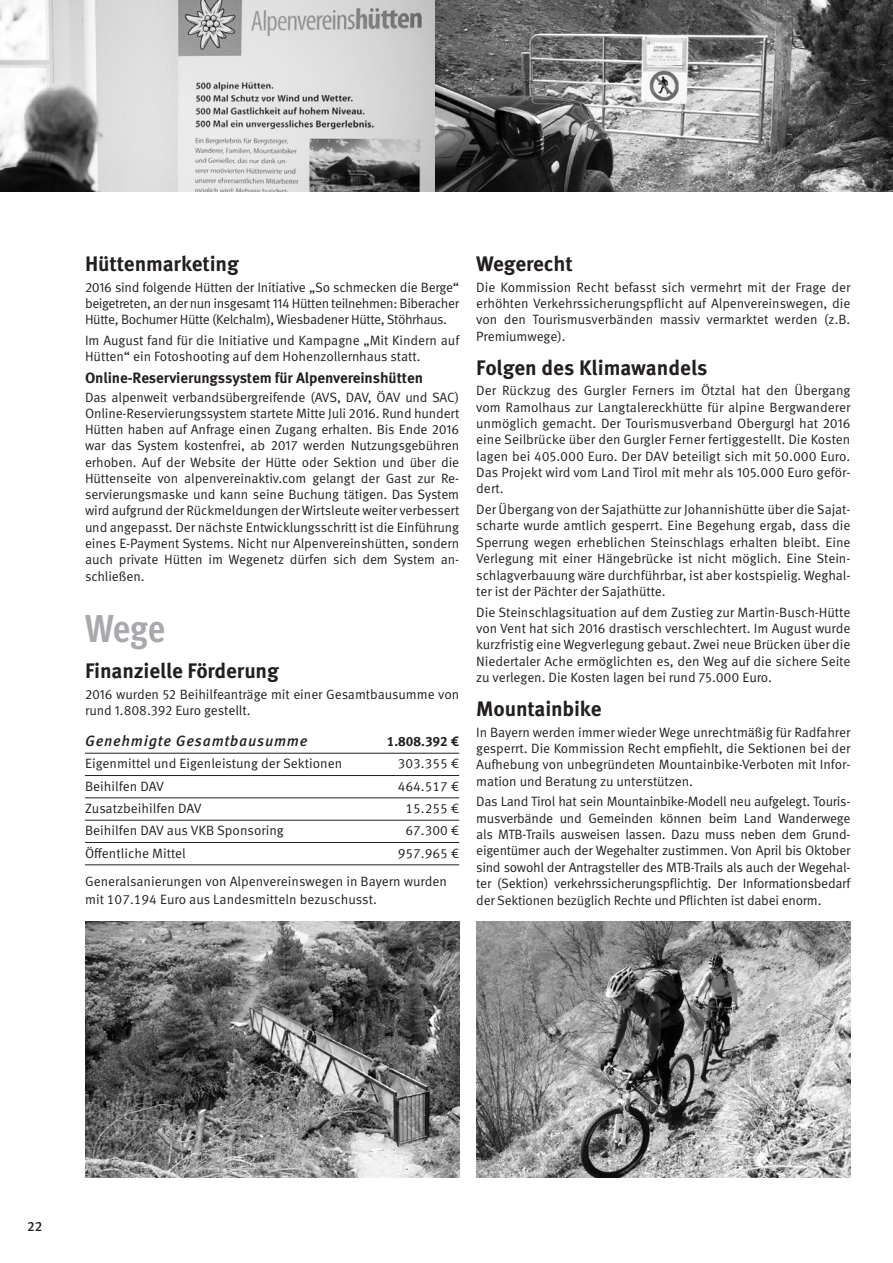
<style>
.page{position:relative;width:893px;height:1263px;background:#fff}
.page>*{position:absolute;margin:0;border:0;box-sizing:border-box;transform-origin:0 0}
.Head_1_Ressort{font:700 condensed 39px "Meta OT";color:#a8a9ad}
.Head_2{font:700 21px "Meta OT";letter-spacing:-.005em;color:#231f20}
.Head_3{font:700 15px "Meta OT";letter-spacing:-.01em;color:#231f20}
.T_Head_kursiv{font:italic 500 15px "Meta OT";letter-spacing:.05em;color:#231f20}
.Text{font:13.5px/16.4px "Meta OT Norm";letter-spacing:-.005em;color:#231f20;text-align:justify}
.Text__0_5{font:13.5px/16.2px "Meta OT Norm";letter-spacing:-.01em;color:#231f20;text-align:justify}
.Liste_Linie_oben{font:13.5px/18px "Meta OT Norm";color:#231f20}
.T_Head_kursiv-2{font:700 13.5px "Meta OT";color:#231f20}
.t1{font:500 13.5px "Meta OT";color:#231f20}
</style>
<div class="page">
<hr style="left:85px;top:753px;width:374px;height:1px;background:#231f20">
<hr style="left:85px;top:775px;width:374px;height:1px;background:#231f20">
<hr style="left:85px;top:798px;width:374px;height:1px;background:#231f20">
<hr style="left:85px;top:820px;width:374px;height:1px;background:#231f20">
<hr style="left:85px;top:842px;width:374px;height:1px;background:#231f20">
<hr style="left:85px;top:864px;width:374px;height:1px;background:#231f20">
<img style="left:0;top:0;width:436px;height:191px">
<img style="left:436px;top:0;width:457px;height:191px">
<img style="left:476px;top:921px;width:374px;height:257px">
<img style="left:85px;top:921px;width:374px;height:257px">
<p class="Head_2" style="left:85px;top:251px;width:156px">Hüttenmarketing</p>
<p class="Text" style="left:85px;top:279px;width:376px">2016 sind folgende Hütten der Initiative „So schmecken die Berge“ beigetreten, an der nun insgesamt 114 Hütten teilnehmen: Biberacher Hütte, Bochumer Hütte (Kelchalm), Wiesbadener Hütte, Stöhrhaus.</p>
<p class="Text" style="left:85px;top:332px;width:376px">Im August fand für die Initiative und Kampagne „Mit Kindern auf<br>Hütten“ ein Fotoshooting auf dem Hohenzollernhaus statt.</p>
<p class="Head_3" style="left:85px;top:369px;width:339px">Online-Reservierungssystem für Alpenvereinshütten</p>
<p class="Text__0_5" style="left:85px;top:389px;width:376px">Das alpenweit verbandsübergreifende (AVS, DAV, ÖAV und SAC)<br>Online-Reservierungssystem startete Mitte Juli 2016. Rund hundert Hütten haben auf Anfrage einen Zugang erhalten. Bis Ende 2016 war das System kostenfrei, ab 2017 werden Nutzungsgebühren erhoben. Auf der Website der Hütte oder Sektion und über die Hüttenseite von alpenvereinaktiv.com gelangt der Gast zur Re&shy;servierungsmaske und kann seine Buchung tätigen. Das System wird aufgrund der Rückmeldungen der Wirtsleute weiter verbessert und angepasst. Der nächste Entwicklungsschritt ist die Einführung eines E-Payment Systems. Nicht nur Alpenvereinshütten, sondern auch private Hütten im Wegenetz dürfen sich dem System an&shy;schließen.</p>
<p class="Head_1_Ressort" style="left:85px;top:604px;width:82px">Wege</p>
<p class="Head_2" style="left:85px;top:658px;width:196px">Finanzielle Förderung</p>
<p class="Text" style="left:85px;top:686px;width:376px">2016 wurden 52 Beihilfeanträge mit einer Gesamtbausumme von rund 1.808.392 Euro gestellt.</p>
<p class="T_Head_kursiv" style="left:85px;top:732px;width:224px">Genehmigte Gesamtbausumme</p>
<p class="T_Head_kursiv-2" style="left:387px;top:733px;width:74px">1.808.392 €</p>
<p class="Liste_Linie_oben" style="left:85px;top:755px;width:259px">Eigenmittel und Eigenleistung der Sektionen</p>
<p class="Liste_Linie_oben" style="left:398px;top:755px;width:63px">303.355 €</p>
<p class="Liste_Linie_oben" style="left:85px;top:777px;width:81px">Beihilfen DAV</p>
<p class="Liste_Linie_oben" style="left:398px;top:777px;width:63px">464.517 €</p>
<p class="Liste_Linie_oben" style="left:85px;top:799px;width:118px">Zusatzbeihilfen DAV</p>
<p class="Liste_Linie_oben" style="left:405px;top:799px;width:55px">15.255 €</p>
<p class="Liste_Linie_oben" style="left:85px;top:822px;width:200px">Beihilfen DAV aus VKB Sponsoring</p>
<p class="Liste_Linie_oben" style="left:405px;top:822px;width:55px">67.300 €</p>
<p class="Liste_Linie_oben" style="left:85px;top:844px;width:102px">Öffentliche Mittel</p>
<p class="Liste_Linie_oben" style="left:398px;top:844px;width:63px">957.965 €</p>
<p class="Liste_Linie_oben" style="left:85px;top:872px;width:364px">Generalsanierungen von Alpenvereinswegen in Bayern wurden mit 107.194 Euro aus Landesmitteln bezuschusst.</p>
<p class="Head_2" style="left:476px;top:251px;width:98px">Wegerecht</p>
<p class="Text" style="left:476px;top:279px;width:376px">Die Kommission Recht befasst sich vermehrt mit der Frage der erhöhten Verkehrssicherungspflicht auf Alpenvereinswegen, die von den Tourismusverbänden massiv vermarktet werden (z.B.<br>Premiumwege).</p>
<p class="Head_2" style="left:476px;top:355px;width:233px">Folgen des Klimawandels</p>
<p class="Text" style="left:476px;top:383px;width:376px">Der Rückzug des Gurgler Ferners im Ötztal hat den Übergang vom Ramolhaus zur Langtalereckhütte für alpine Bergwanderer unmöglich gemacht. Der Tourismusverband Obergurgl hat 2016 eine Seilbrücke über den Gurgler Ferner fertiggestellt. Die Kosten lagen bei 405.000 Euro. Der DAV beteiligt sich mit 50.000 Euro.<br>Das Projekt wird vom Land Tirol mit mehr als 105.000 Euro geför&shy;dert.</p>
<p class="Text" style="left:476px;top:501px;width:376px">Der Übergang von der Sajathütte zur Johannishütte über die Sajat&shy;scharte wurde amtlich gesperrt. Eine Begehung ergab, dass die Sperrung wegen erheblichen Steinschlags erhalten bleibt. Eine Verlegung mit einer Hängebrücke ist nicht möglich. Eine Stein&shy;schlagverbauung wäre durchführbar, ist aber kostspielig. Weghal&shy;ter ist der Pächter der Sajathütte.</p>
<p class="Text" style="left:476px;top:604px;width:376px">Die Steinschlagsituation auf dem Zustieg zur Martin-Busch-Hütte von Vent hat sich 2016 drastisch verschlechtert. Im August wurde kurzfristig eine Wegverlegung gebaut. Zwei neue Brücken über die Niedertaler Ache ermöglichten es, den Weg auf die sichere Seite zu verlegen. Die Kosten lagen bei rund 75.000 Euro.</p>
<p class="Head_2" style="left:476px;top:696px;width:127px">Mountainbike</p>
<p class="Text" style="left:476px;top:724px;width:376px">In Bayern werden immer wieder Wege unrechtmäßig für Radfahrer gesperrt. Die Kommission Recht empfiehlt, die Sektionen bei der Aufhebung von unbegründeten Mountainbike-Verboten mit Infor&shy;mation und Beratung zu unterstützen.</p>
<p class="Text" style="left:476px;top:794px;width:376px">Das Land Tirol hat sein Mountainbike-Modell neu aufgelegt. Touris&shy;musverbände und Gemeinden können beim Land Wanderwege als MTB-Trails ausweisen lassen. Dazu muss neben dem Grund&shy;eigentümer auch der Wegehalter zustimmen. Von April bis Oktober sind sowohl der Antragsteller des MTB-Trails als auch der Wegehal&shy;ter (Sektion) verkehrssicherungspflichtig. Der Informationsbedarf der Sektionen bezüglich Rechte und Pflichten ist dabei enorm.</p>
<p class="t1" style="left:27px;top:1218px;width:17px">22</p>
</div>
